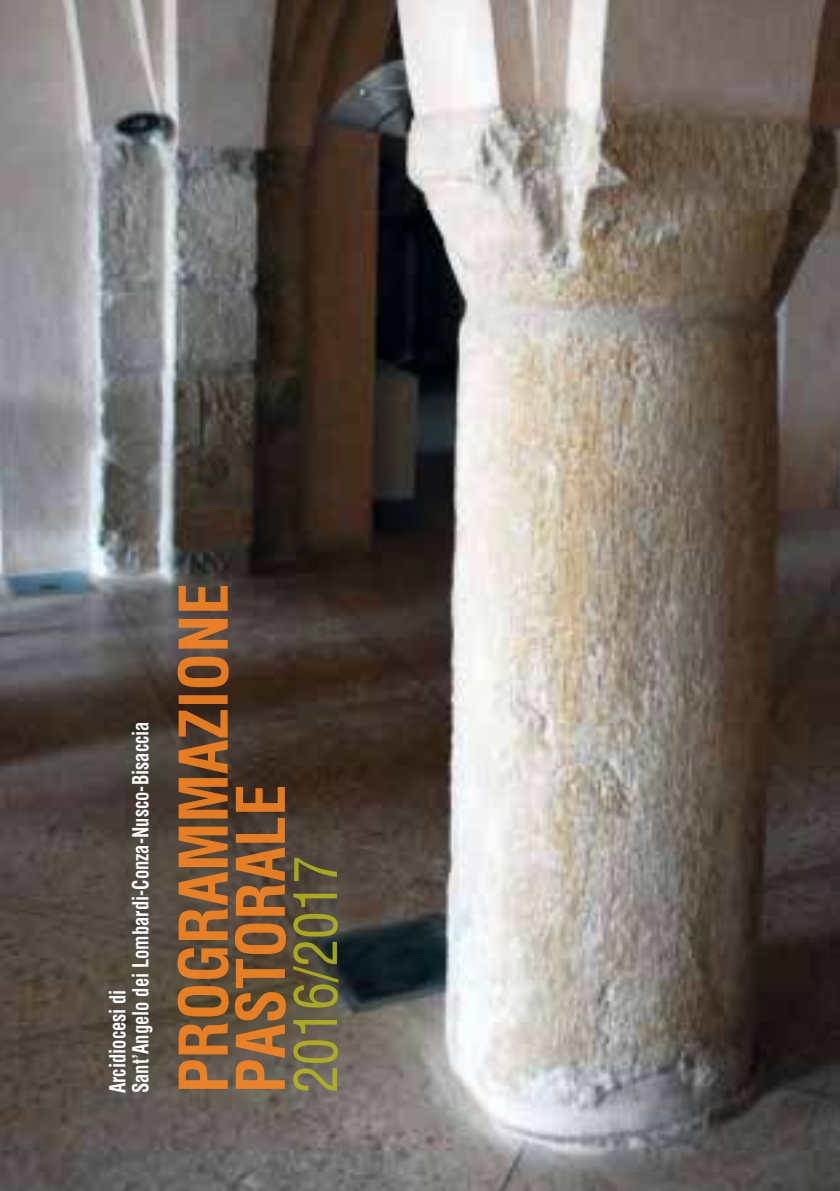
<style>
.page{position:relative;width:840px;height:1191px;background:#fff}
.page>*{position:absolute;margin:0;border:0;box-sizing:border-box;transform-origin:0 0}
.t1{font:700 condensed 65.4px/57.2px "Helvetica";color:#ff8720;scale:.95 1}
.t2{font:condensed 58px "Helvetica";color:#b7b71a;scale:.95 1}
.t3{font:700 condensed 21.6px/23px "Helvetica";color:#fff;scale:.86 1}
</style>
<div class="page">
<img style="left:0;top:0;width:839px;height:1191px">
<p class="t3" style="left:106px;top:1093px;width:434px;rotate:-90deg">Arcidiocesi di<br>Sant’Angelo dei Lombardi-Conza-Nusco-Bisaccia</p>
<h1 class="t1" style="left:175px;top:1093px;width:538px;rotate:-90deg">PROGRAMMAZIONE<br>PASTORALE</h1>
<h2 class="t2" style="left:278px;top:1093px;width:251px;rotate:-90deg">2016/2017</h2>
</div>
